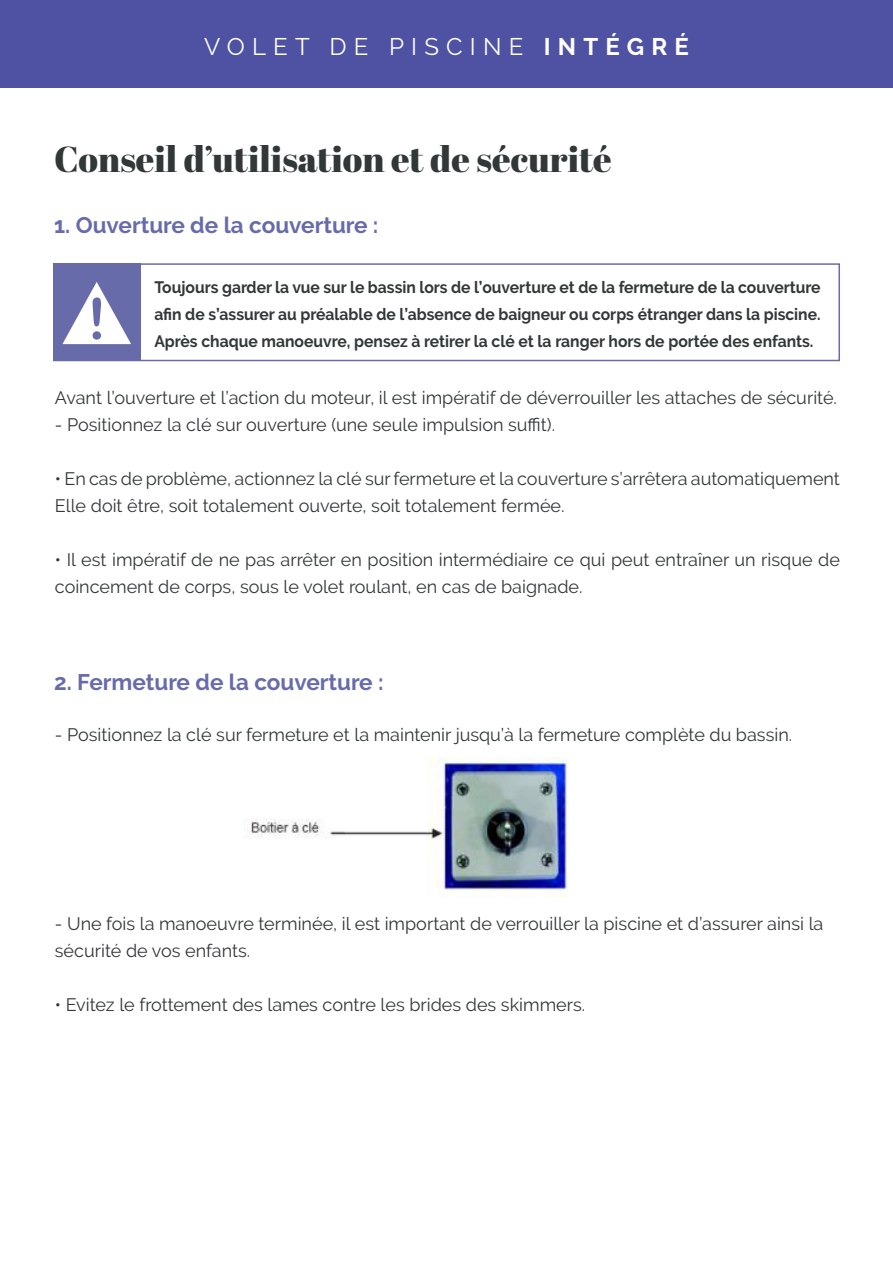
<style>
.page{position:relative;width:893px;height:1263px;background:#fff}
.page>*{position:absolute;margin:0;border:0;box-sizing:border-box;transform-origin:0 0}
.t1{font:57px "Arial Rounded MT Bold";color:#686baa}
.texte_technique{font:36px "Abril Fatface";color:#323738}
.t2{font:24px "Raleway";letter-spacing:.3em;color:#fff}
.t3{font:700 22.5px "Raleway";color:#686baa}
.t4{font:18px/27px "Raleway";color:#323738}
.t5{font:700 16.5px/27px "Raleway";color:#323738;scale:.95 1}
.s1{font-weight:700}
</style>
<div class="page">
<div style="left:0;top:0;width:893px;height:88px;background:#4f52a2"></div>
<div style="left:53px;top:263px;width:88px;height:98px;background:#686baa"></div>
<div style="left:53px;top:263px;width:787px;height:98px;border:2px solid #686baa"></div>
<svg style="left:53px;top:271px;width:78px;height:80px"></svg>
<img style="left:244px;top:758px;width:325px;height:139px">
<p class="t2" style="left:204px;top:33px;width:486px">VOLET DE PISCINE <span class="s1">INTÉGRÉ</span></p>
<p class="texte_technique" style="left:54px;top:134px;width:559px">Conseil d’utilisation et de sécurité</p>
<p class="t3" style="left:54px;top:212px;width:326px">1. Ouverture de la couverture :</p>
<p class="t1" style="left:87px;top:285px;width:20px">!</p>
<p class="t5" style="left:154px;top:273px;width:703px">Toujours garder la vue sur le bassin lors de l’ouverture et de la fermeture de la couverture afin de s’assurer au préalable de l’absence de baigneur ou corps étranger dans la piscine.</p>
<p class="t5" style="left:154px;top:327px;width:695px">Après chaque manoeuvre, pensez à retirer la clé et la ranger hors de portée des enfants.</p>
<p class="t4" style="left:55px;top:384px;width:784px">Avant l’ouverture et l’action du moteur, il est impératif de déverrouiller les attaches de sécurité.</p>
<p class="t4" style="left:55px;top:411px;width:502px">- Positionnez la clé sur ouverture (une seule impulsion suffit).</p>
<p class="t4" style="left:55px;top:465px;width:787px">• En cas de problème, actionnez la clé sur fermeture et la couverture s’arrêtera automatiquement<br>Elle doit être, soit totalement ouverte, soit totalement fermée.</p>
<p class="t4" style="left:55px;top:546px;width:787px">• Il est impératif de ne pas arrêter en position intermédiaire ce qui peut entraîner un risque de coincement de corps, sous le volet roulant, en cas de baignade.</p>
<p class="t3" style="left:54px;top:669px;width:331px">2. Fermeture de la couverture :</p>
<p class="t4" style="left:55px;top:721px;width:739px">- Positionnez la clé sur fermeture et la maintenir jusqu’à la fermeture complète du bassin.</p>
<p class="t4" style="left:55px;top:910px;width:770px">- Une fois la manoeuvre terminée, il est important de verrouiller la piscine et d’assurer ainsi la</p>
<p class="t4" style="left:55px;top:937px;width:197px">sécurité de vos enfants.</p>
<p class="t4" style="left:55px;top:991px;width:532px">• Evitez le frottement des lames contre les brides des skimmers.</p>
</div>
